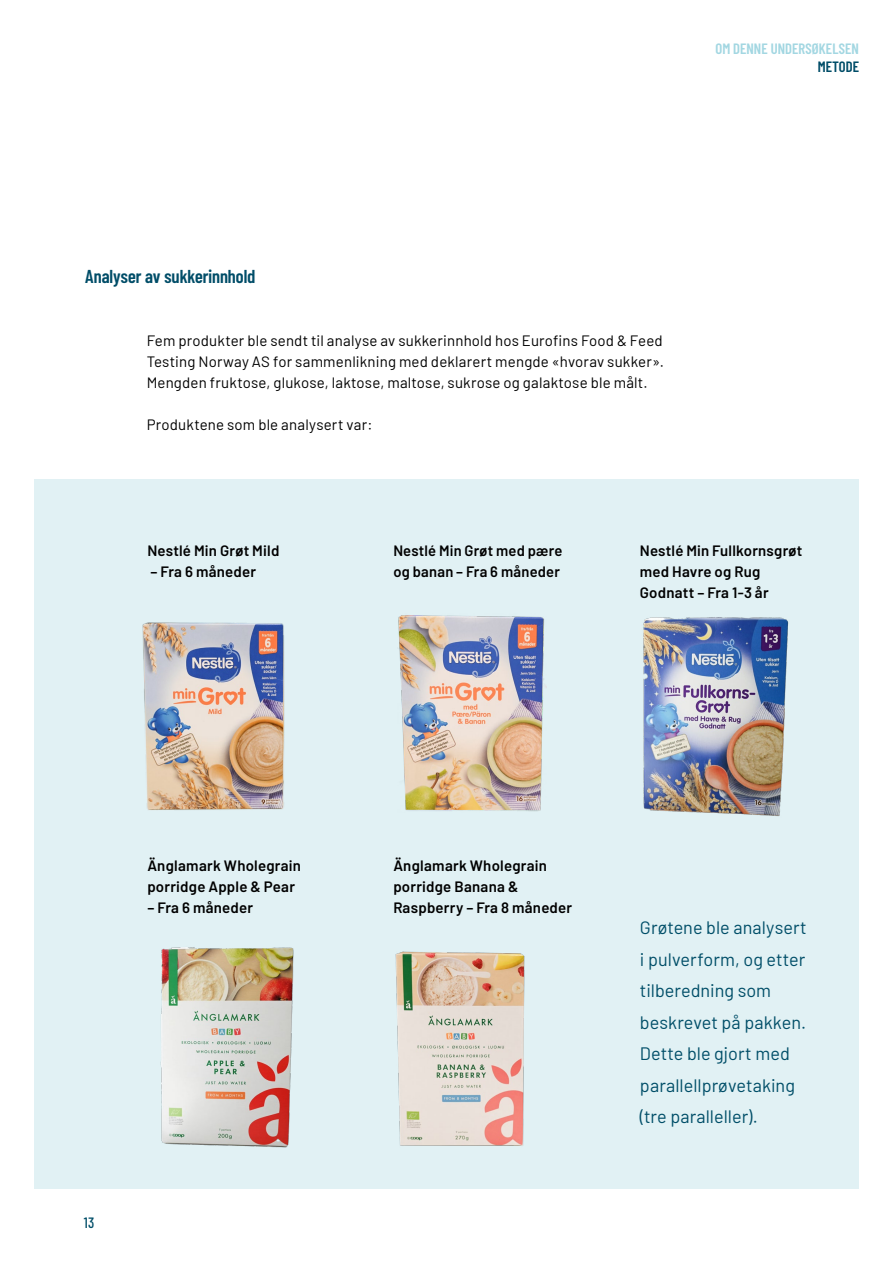
<style>
.page{position:relative;width:893px;height:1263px;background:#fff}
.page>*{position:absolute;margin:0;border:0;box-sizing:border-box;transform-origin:0 0}
.Tittel_4_12_5___14_semibold{font:600 18.75px "Barlow Condensed";color:#004d68}
.ingress{font:18px/31.5px "Barlow";color:#004e68}
.Brødtekst{font:15px/21px "Barlow";letter-spacing:.015em;color:#000;text-align:justify}
.Mellomtittel{font:600 15px/21px "Barlow";letter-spacing:.015em;color:#000}
.Tittel_4_12_5___14_semibold-2{font:600 15px "Barlow Condensed";letter-spacing:.01em;color:#a3d7e2}
.Tittel_4_12_5___14_semibold-3{font:600 15px "Barlow Condensed";letter-spacing:.005em;color:#004d68}
.t1{font:500 15px "Barlow Condensed";color:#004e68}
</style>
<div class="page">
<div style="left:34px;top:479px;width:825px;height:709px;background:#e1f1f4"></div>
<img style="left:643px;top:617px;width:146px;height:200px">
<img style="left:160px;top:947px;width:134px;height:201px">
<img style="left:142px;top:622px;width:143px;height:188px">
<img style="left:398px;top:615px;width:149px;height:197px">
<img style="left:395px;top:951px;width:130px;height:195px">
<p class="Tittel_4_12_5___14_semibold-2" style="left:715px;top:38px;width:145px">OM DENNE UNDERSØKELSEN</p>
<p class="Tittel_4_12_5___14_semibold-3" style="left:818px;top:56px;width:43px">METODE</p>
<p class="Tittel_4_12_5___14_semibold" style="left:85px;top:263px;width:172px">Analyser av sukkerinnhold</p>
<p class="Brødtekst" style="left:147px;top:329px;width:519px">Fem produkter ble sendt til analyse av sukkerinnhold hos Eurofins Food &amp; Feed Testing Norway AS for sammenlikning med deklarert mengde «hvorav sukker».<br>Mengden fruktose, glukose, laktose, maltose, sukrose og galaktose ble målt.</p>
<p class="Brødtekst" style="left:147px;top:413px;width:227px">Produktene som ble analysert var:</p>
<p class="Mellomtittel" style="left:147px;top:539px;width:134px">Nestlé Min Grøt Mild</p>
<p class="Mellomtittel" style="left:150px;top:560px;width:107px">– Fra 6 måneder</p>
<p class="Mellomtittel" style="left:393px;top:539px;width:171px">Nestlé Min Grøt med pære og banan – Fra 6 måneder</p>
<p class="Mellomtittel" style="left:640px;top:539px;width:164px">Nestlé Min Fullkornsgrøt med Havre og Rug<br>Godnatt – Fra 1-3 år</p>
<p class="Mellomtittel" style="left:147px;top:854px;width:155px">Änglamark Wholegrain porridge Apple &amp; Pear</p>
<p class="Mellomtittel" style="left:147px;top:896px;width:107px">– Fra 6 måneder</p>
<p class="t1" style="left:84px;top:1212px;width:12px">13</p>
<p class="Mellomtittel" style="left:393px;top:854px;width:180px">Änglamark Wholegrain porridge Banana &amp;<br>Raspberry – Fra 8 måneder</p>
<p class="ingress" style="left:640px;top:910px;width:168px">Grøtene ble analysert i pulverform, og etter tilberedning som beskrevet på pakken.<br>Dette ble gjort med parallellprøvetaking (tre paralleller).</p>
</div>
